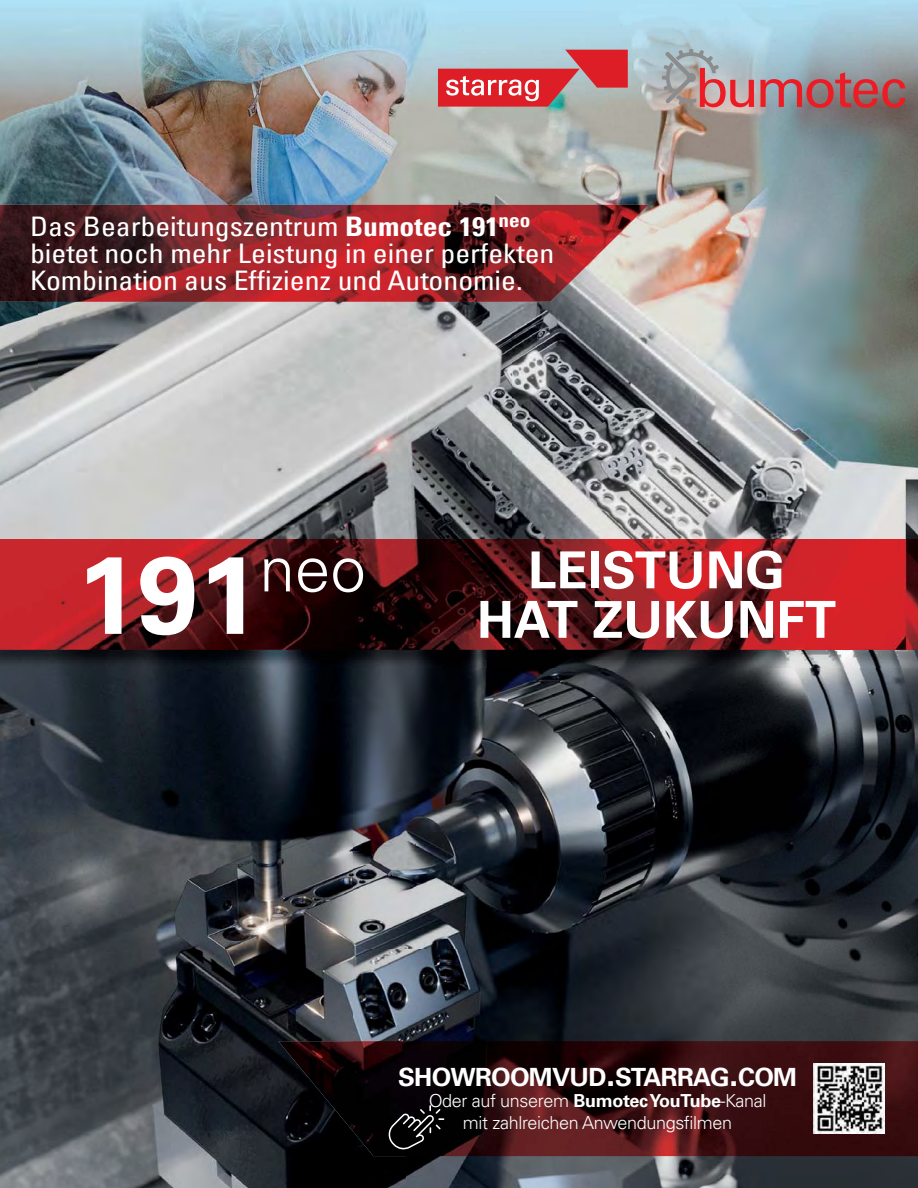
<style>
.page{position:relative;width:918px;height:1188px;background:#fff}
.page>*{position:absolute;margin:0;border:0;box-sizing:border-box;transform-origin:0 0}
.t1{font:700 109.5px "Univers";color:#fff}
.t2{font:700 51px/49.5px "Univers";color:#fff;text-align:center}
.t3{font:condensed 27px/27px "Univers";color:#fff;scale:1.1 1}
.t4{font:700 25.2px "Univers";letter-spacing:-.03em;color:#fff}
.t5{font:300 18px/21.6px "Univers";letter-spacing:-.02em;color:#fff;text-align:center}
.s1{font-weight:700}
.s2{font-size:36px}
</style>
<div class="page">
<img style="left:0;top:0;width:459px;height:205px">
<img style="left:459px;top:0;width:459px;height:238px">
<img style="left:0;top:302px;width:39px;height:237px">
<img style="left:512px;top:238px;width:406px;height:301px">
<img style="left:39px;top:302px;width:473px;height:237px">
<img style="left:0;top:668px;width:354px;height:520px">
<img style="left:354px;top:668px;width:564px;height:373px">
<img style="left:354px;top:1156px;width:52px;height:32px">
<img style="left:406px;top:1156px;width:512px;height:32px">
<img style="left:0;top:539px;width:918px;height:129px">
<img style="left:0;top:205px;width:649px;height:97px">
<img style="left:278px;top:1041px;width:640px;height:115px">
<svg style="left:387px;top:1105px;width:57px;height:45px;background:#201f20"></svg>
<svg style="left:438px;top:50px;width:190px;height:57px;background:#cb6e74"></svg>
<svg style="left:760px;top:72px;width:145px;height:36px;background:#a9696f"></svg>
<svg style="left:662px;top:50px;width:92px;height:57px;background:#b69c9e"></svg>
<img style="left:814px;top:1063px;width:70px;height:70px">
<p class="t3" style="left:30px;top:213px;width:478px">Das Bearbeitungszentrum <span class="s1">Bumotec 191</span><sup>neo </sup>bietet noch mehr Leistung in einer perfekten<br>Kombination aus Effizienz und Autonomie.</p>
<h1 class="t1" style="left:77px;top:526px;width:291px">191<sup>neo</sup></h1>
<h2 class="t2" style="left:477px;top:545px;width:360px">LEISTUNG<br>HAT ZUKUNFT</h2>
<p class="t4" style="left:398px;top:1061px;width:400px">SHOWROOMVUD<span class="s2">.</span>STARRAG<span class="s2">.</span>COM</p>
<p class="t5" style="left:429px;top:1090px;width:339px">Oder auf unserem <span class="s1">Bumotec YouTube</span>-Kanal mit zahlreichen Anwendungsfilmen</p>
</div>
